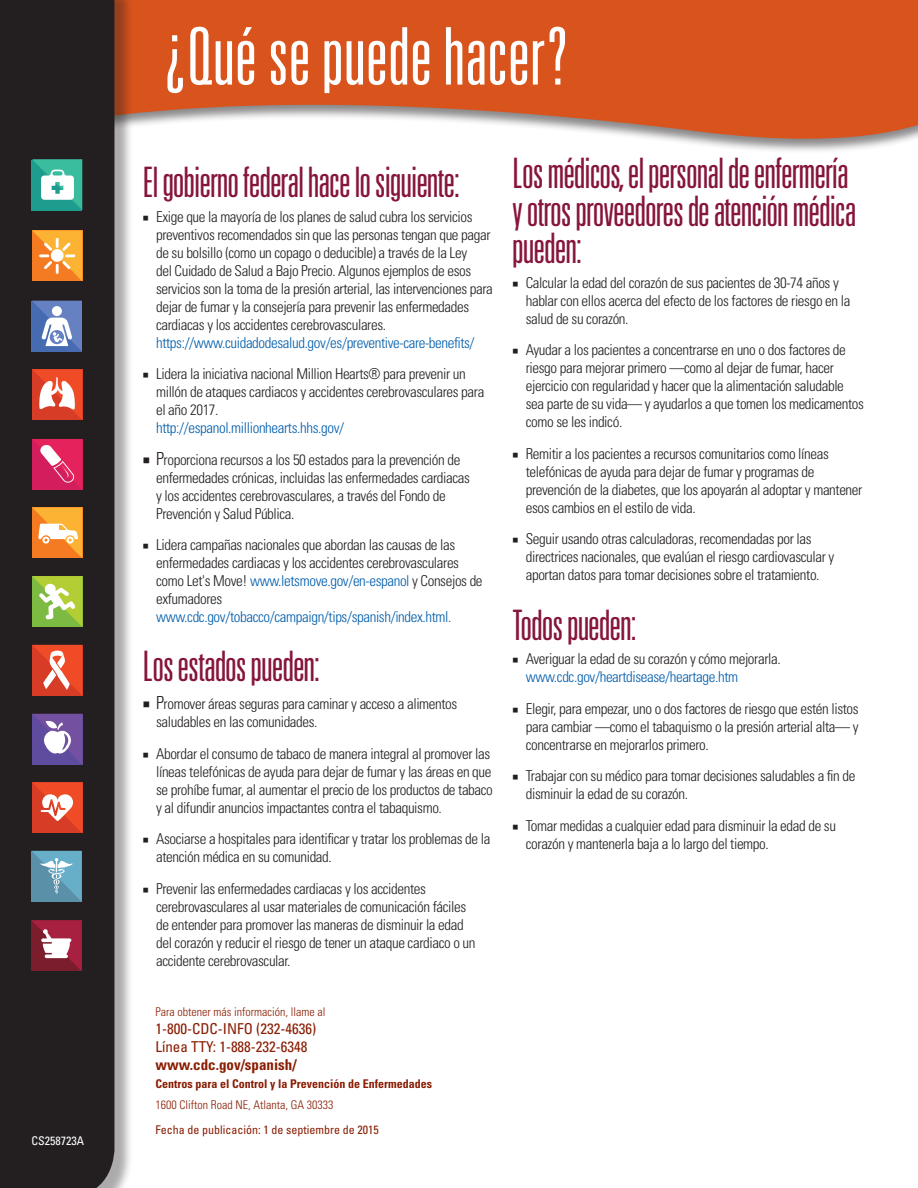
<style>
.page{position:relative;width:918px;height:1188px;background:#fff}
.page>*{position:absolute;margin:0;border:0;box-sizing:border-box;transform-origin:0 0}
.t1{font:300 ultra-condensed 79.5px "Univers LT Std";color:#fff}
.t2{font:300 ultra-condensed 42px/37.5px "Univers LT Std";letter-spacing:-.025em;color:#86153a}
.t3{font:300 condensed 15px/18px "Univers LT Std";letter-spacing:-.025em;color:#231f20}
.contact{font:condensed 15px "Univers LT Std";color:#891c02}
.contact-2{font:700 condensed 15px "Univers LT Std";color:#891c02}
.contact-3{font:300 condensed 12px "Univers LT Std";color:#891c02}
.contact-4{font:700 condensed 12px "Univers LT Std";color:#891c02}
.contact-5{font:condensed 12px "Univers LT Std";color:#891c02}
.contact-6{font:condensed 12px "Univers LT Std";color:#fff}
.s1{font-family:"Minion Pro Medium Capt";font-weight:400;font-stretch:normal}
.s2{color:#015dab}
.s3{font-family:"Minion Pro Medium Capt";font-weight:400;font-stretch:normal;font-size:18px}
.s4{font-size:18px}
</style>
<div class="page">
<svg style="left:133px;top:0;width:785px;height:151px;fill:#d9531c"></svg>
<div style="left:0;top:0;width:133px;height:1188px;background:#231f20;opacity:.38"></div>
<div style="left:0;top:0;width:114px;height:1188px;background:#231f20"></div>
<svg style="left:31px;top:851px;width:51px;height:51px"></svg>
<svg style="left:32px;top:507px;width:50px;height:51px"></svg>
<svg style="left:32px;top:301px;width:50px;height:51px"></svg>
<svg style="left:32px;top:576px;width:50px;height:51px"></svg>
<svg style="left:32px;top:714px;width:50px;height:51px"></svg>
<svg style="left:32px;top:230px;width:50px;height:51px"></svg>
<svg style="left:32px;top:369px;width:50px;height:51px"></svg>
<svg style="left:32px;top:645px;width:50px;height:51px"></svg>
<svg style="left:32px;top:439px;width:50px;height:51px"></svg>
<svg style="left:31px;top:920px;width:51px;height:51px"></svg>
<svg style="left:32px;top:159px;width:50px;height:51px"></svg>
<svg style="left:32px;top:783px;width:50px;height:50px"></svg>
<p class="contact-6" style="left:31px;top:1133px;width:54px">CS258723A</p>
<p class="t1" style="left:164px;top:15px;width:406px">¿Qué se puede hacer?</p>
<h2 class="t2" style="left:143px;top:163px;width:319px">El gobierno federal hace lo siguiente:</h2>
<p class="t3" style="left:156px;top:207px;width:338px;text-indent:-14px"><span class="s1">■</span> Exige que la mayoría de los planes de salud cubra los servicios preventivos recomendados sin que las personas tengan que pagar de su bolsillo (como un copago o deducible) a través de la Ley<br>del Cuidado de Salud a Bajo Precio. Algunos ejemplos de esos servicios son la toma de la presión arterial, las intervenciones para dejar de fumar y la consejería para prevenir las enfermedades cardiacas y los accidentes cerebrovasculares. <span class="s2">https://www.cuidadodesalud.gov/es/preventive-care-benefits/</span></p>
<p class="t3" style="left:156px;top:365px;width:330px;text-indent:-14px"><span class="s1">■</span> Lidera la iniciativa nacional Million Hearts® para prevenir un millón de ataques cardiacos y accidentes cerebrovasculares para el año 2017.<br><span class="s2">http://espanol.millionhearts.hhs.gov/</span></p>
<p class="t3" style="left:156px;top:450px;width:315px;text-indent:-14px"><span class="s3">■</span> <span class="s4">P</span>roporciona recursos a los 50 estados para la prevención de enfermedades crónicas, incluidas las enfermedades cardiacas y los accidentes cerebrovasculares, a través del Fondo de Prevención y Salud Pública.</p>
<p class="t3" style="left:156px;top:536px;width:328px;text-indent:-14px"><span class="s1">■</span> Lidera campañas nacionales que abordan las causas de las enfermedades cardiacas y los accidentes cerebrovasculares como Let's Move! <span class="s2">www.letsmove.gov/en-espanol</span> y Consejos de exfumadores <span class="s2">www.cdc.gov/tobacco/campaign/tips/spanish/index.html.</span></p>
<h2 class="t2" style="left:143px;top:648px;width:179px">Los estados pueden:</h2>
<p class="t3" style="left:156px;top:695px;width:303px;text-indent:-14px"><span class="s3">■</span> <span class="s4">P</span>romover áreas seguras para caminar y acceso a alimentos saludables en las comunidades.</p>
<p class="t3" style="left:156px;top:744px;width:338px;text-indent:-14px"><span class="s1">■</span> Abordar el consumo de tabaco de manera integral al promover las líneas telefónicas de ayuda para dejar de fumar y las áreas en que se prohíbe fumar, al aumentar el precio de los productos de tabaco y al difundir anuncios impactantes contra el tabaquismo.</p>
<p class="t3" style="left:156px;top:830px;width:336px;text-indent:-14px"><span class="s1">■</span> Asociarse a hospitales para identificar y tratar los problemas de la atención médica en su comunidad.</p>
<p class="t3" style="left:156px;top:879px;width:321px;text-indent:-14px"><span class="s1">■</span> Prevenir las enfermedades cardiacas y los accidentes cerebrovasculares al usar materiales de comunicación fáciles de entender para promover las maneras de disminuir la edad del corazón y reducir el riesgo de tener un ataque cardiaco o un accidente cerebrovascular.</p>
<p class="contact-3" style="left:155px;top:1004px;width:171px">Para obtener más información, llame al</p>
<p class="contact" style="left:155px;top:1019px;width:162px">1-800-CDC-INFO (232-4636)</p>
<p class="contact" style="left:155px;top:1037px;width:154px">Línea TTY: 1-888-232-6348</p>
<p class="contact-2" style="left:155px;top:1055px;width:143px">www.cdc.gov/spanish/</p>
<p class="contact-4" style="left:155px;top:1076px;width:278px">Centros para el Control y la Prevención de Enfermedades</p>
<p class="contact-3" style="left:155px;top:1097px;width:179px">1600 Clifton Road NE, Atlanta, GA 30333</p>
<p class="contact-5" style="left:155px;top:1122px;width:225px">Fecha de publicación: 1 de septiembre de 2015</p>
<h2 class="t2" style="left:512px;top:154px;width:346px">Los médicos, el personal de enfermería y otros proveedores de atención médica pueden:</h2>
<p class="t3" style="left:526px;top:274px;width:326px;text-indent:-14px"><span class="s1">■</span> Calcular la edad del corazón de sus pacientes de 30-74 años y hablar con ellos acerca del efecto de los factores de riesgo en la salud de su corazón.</p>
<p class="t3" style="left:526px;top:341px;width:340px;text-indent:-14px"><span class="s1">■</span> Ayudar a los pacientes a concentrarse en uno o dos factores de riesgo para mejorar primero —como al dejar de fumar, hacer ejercicio con regularidad y hacer que la alimentación saludable sea parte de su vida— y ayudarlos a que tomen los medicamentos como se les indicó.</p>
<p class="t3" style="left:526px;top:445px;width:338px;text-indent:-14px"><span class="s1">■</span> Remitir a los pacientes a recursos comunitarios como líneas telefónicas de ayuda para dejar de fumar y programas de prevención de la diabetes, que los apoyarán al adoptar y mantener esos cambios en el estilo de vida.</p>
<p class="t3" style="left:526px;top:530px;width:310px;text-indent:-14px"><span class="s1">■</span> Seguir usando otras calculadoras, recomendadas por las directrices nacionales, que evalúan el riesgo cardiovascular y aportan datos para tomar decisiones sobre el tratamiento.</p>
<h2 class="t2" style="left:512px;top:606px;width:126px">Todos pueden:</h2>
<p class="t3" style="left:526px;top:650px;width:256px;text-indent:-14px"><span class="s1">■</span> Averiguar la edad de su corazón y cómo mejorarla. <span class="s2">www.cdc.gov/heartdisease/heartage.htm</span></p>
<p class="t3" style="left:526px;top:700px;width:334px;text-align:justify;text-indent:-14px"><span class="s1">■</span> Elegir, para empezar, uno o dos factores de riesgo que estén listos para cambiar —como el tabaquismo o la presión arterial alta— y concentrarse en mejorarlos primero.</p>
<p class="t3" style="left:526px;top:767px;width:331px;text-indent:-14px"><span class="s1">■</span> Trabajar con su médico para tomar decisiones saludables a fin de disminuir la edad de su corazón.</p>
<p class="t3" style="left:526px;top:817px;width:312px;text-indent:-14px"><span class="s1">■</span> Tomar medidas a cualquier edad para disminuir la edad de su corazón y mantenerla baja a lo largo del tiempo.</p>
</div>
